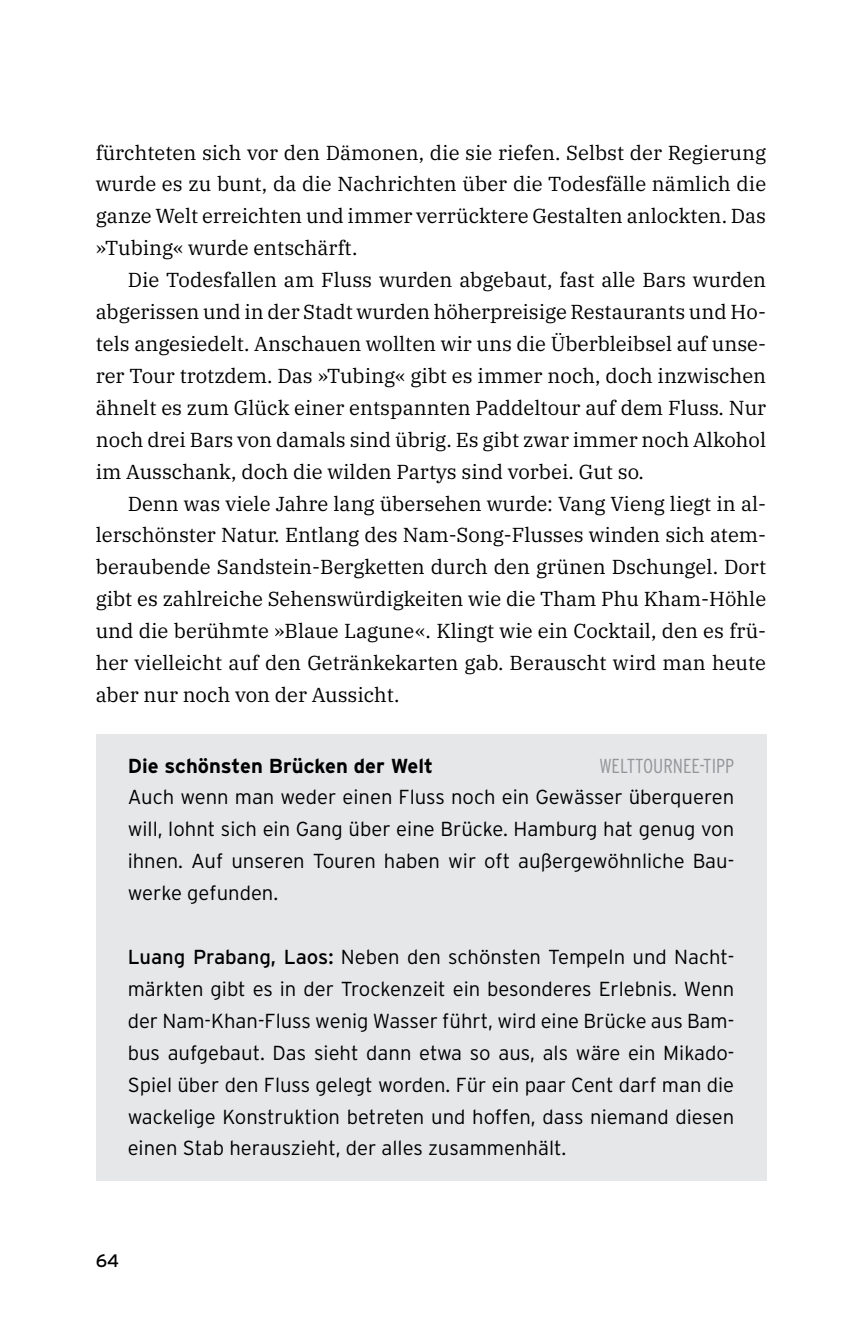
<style>
.page{position:relative;width:862px;height:1340px;background:#fff}
.page>*{position:absolute;margin:0;border:0;box-sizing:border-box;transform-origin:0 0}
.t1{font:20.25px/31.9px "IBM Plex Serif";color:#000;text-align:justify}
.t2{font:300 20.25px/31.9px "Interstate";color:#000;text-align:justify}
.t3{font:700 20.25px "Interstate";color:#000}
.t4{font:300 20.25px "Interstate Condensed";color:#939598}
.t5{font:18px "Interstate";color:#000}
.s1{font-weight:400}
</style>
<div class="page">
<div style="left:96px;top:733px;width:669px;height:447px;background:#e6e7e8"></div>
<p class="t1" style="left:96px;top:135px;width:671px">fürchteten sich vor den Dämonen, die sie riefen. Selbst der Regierung wurde es zu bunt, da die Nachrichten über die Todesfälle nämlich die ganze Welt erreichten und immer verrücktere Gestalten anlockten. Das »Tubing« wurde entschärft.</p>
<p class="t1" style="left:96px;top:262px;width:671px;text-indent:32px">Die Todesfallen am Fluss wurden abgebaut, fast alle Bars wurden abgerissen und in der Stadt wurden höherpreisige Restaurants und Ho&shy;tels angesiedelt. Anschauen wollten wir uns die Überbleibsel auf unse&shy;rer Tour trotzdem. Das »Tubing« gibt es immer noch, doch inzwischen ähnelt es zum Glück einer entspannten Paddeltour auf dem Fluss. Nur noch drei Bars von damals sind übrig. Es gibt zwar immer noch Alkohol im Ausschank, doch die wilden Partys sind vorbei. Gut so.</p>
<p class="t1" style="left:96px;top:485px;width:671px;text-indent:32px">Denn was viele Jahre lang übersehen wurde: Vang Vieng liegt in al&shy;lerschönster Natur. Entlang des Nam-Song-Flusses winden sich atem&shy;beraubende Sandstein-Bergketten durch den grünen Dschungel. Dort gibt es zahlreiche Sehenswürdigkeiten wie die Tham Phu Kham-Höhle und die berühmte »Blaue Lagune«. Klingt wie ein Cocktail, den es frü&shy;her vielleicht auf den Getränkekarten gab. Berauscht wird man heute aber nur noch von der Aussicht.</p>
<p class="t3" style="left:128px;top:754px;width:307px">Die schönsten Brücken der Welt</p>
<p class="t4" style="left:599px;top:754px;width:136px">WELTTOURNEE-TIPP</p>
<p class="t2" style="left:128px;top:781px;width:607px">Auch wenn man weder einen Fluss noch ein Gewässer überqueren will, lohnt sich ein Gang über eine Brücke. Hamburg hat genug von ihnen. Auf unseren Touren haben wir oft außergewöhnliche Bau&shy;werke gefunden.</p>
<p class="t2" style="left:128px;top:940px;width:607px"><span class="s1">Luang Prabang, Laos:</span> Neben den schönsten Tempeln und Nacht&shy;märkten gibt es in der Trockenzeit ein besonderes Erlebnis. Wenn der Nam-Khan-Fluss wenig Wasser führt, wird eine Brücke aus Bam&shy;bus aufgebaut. Das sieht dann etwa so aus, als wäre ein Mikado-Spiel über den Fluss gelegt worden. Für ein paar Cent darf man die wackelige Konstruktion betreten und hoffen, dass niemand diesen einen Stab herauszieht, der alles zusammenhält.</p>
<p class="t5" style="left:96px;top:1250px;width:25px">64</p>
</div>
